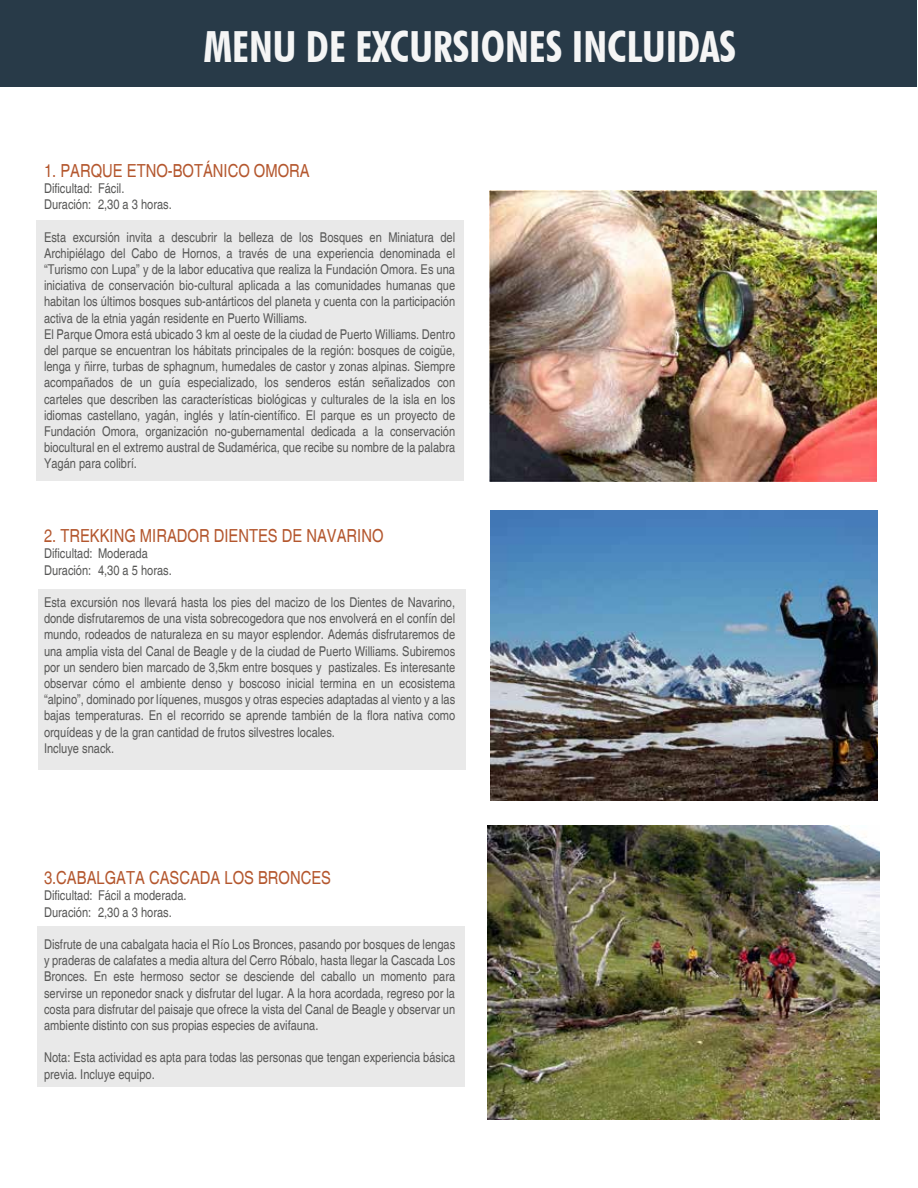
<style>
.page{position:relative;width:918px;height:1188px;background:#fff}
.page>*{position:absolute;margin:0;border:0;box-sizing:border-box;transform-origin:0 0}
.t1{font:700 condensed 42.9px "Futura BT";color:#f5f5f5}
.t2{font:condensed 18px "Helvetica";color:#b4572e}
.t3{font:condensed 13.5px/16.2px "Helvetica";color:#575756}
</style>
<div class="page">
<div style="left:0;top:0;width:916px;height:86px;background:#283a48"></div>
<img style="left:491px;top:510px;width:387px;height:291px">
<img style="left:490px;top:190px;width:387px;height:291px">
<img style="left:487px;top:826px;width:392px;height:294px">
<div style="left:36px;top:220px;width:427px;height:261px;background:#e9e9e9"></div>
<div style="left:38px;top:589px;width:428px;height:180px;background:#e9e9e9"></div>
<div style="left:37px;top:926px;width:428px;height:161px;background:#e9e9e9"></div>
<h1 class="t1" style="left:203px;top:21px;width:534px">MENU DE EXCURSIONES INCLUIDAS</h1>
<h2 class="t2" style="left:44px;top:160px;width:267px">1. PARQUE ETNO-BOTÁNICO OMORA</h2>
<p class="t3" style="left:44px;top:180px;width:129px">Dificultad: Fácil.<br>Duración: 2,30 a 3 horas.</p>
<p class="t3" style="left:44px;top:229px;width:413px">Esta excursión invita a descubrir la belleza de los Bosques en Miniatura del Archipiélago del Cabo de Hornos, a través de una experiencia denominada el “Turismo con Lupa” y de la labor educativa que realiza la Fundación Omora. Es una iniciativa de conservación bio-cultural aplicada a las comunidades humanas que habitan los últimos bosques sub-antárticos del planeta y cuenta con la participación activa de la etnia yagán residente en Puerto Williams.<br>El Parque Omora está ubicado 3 km al oeste de la ciudad de Puerto Williams. Dentro del parque se encuentran los hábitats principales de la región: bosques de coigüe, lenga y ñirre, turbas de sphagnum, humedales de castor y zonas alpinas. Siempre acompañados de un guía especializado, los senderos están señalizados con carteles que describen las características biológicas y culturales de la isla en los idiomas castellano, yagán, inglés y latín-científico. El parque es un proyecto de Fundación Omora, organización no-gubernamental dedicada a la conservación biocultural en el extremo austral de Sudamérica, que recibe su nombre de la palabra Yagán para colibrí.</p>
<h2 class="t2" style="left:44px;top:525px;width:341px">2. TREKKING MIRADOR DIENTES DE NAVARINO</h2>
<p class="t3" style="left:44px;top:546px;width:129px">Dificultad: Moderada<br>Duración: 4,30 a 5 horas.</p>
<p class="t3" style="left:44px;top:594px;width:413px">Esta excursión nos llevará hasta los pies del macizo de los Dientes de Navarino, donde disfrutaremos de una vista sobrecogedora que nos envolverá en el confín del mundo, rodeados de naturaleza en su mayor esplendor. Además disfrutaremos de una amplia vista del Canal de Beagle y de la ciudad de Puerto Williams. Subiremos por un sendero bien marcado de 3,5km entre bosques y pastizales. Es interesante observar cómo el ambiente denso y boscoso inicial termina en un ecosistema “alpino”, dominado por líquenes, musgos y otras especies adaptadas al viento y a las bajas temperaturas. En el recorrido se aprende también de la flora nativa como orquídeas y de la gran cantidad de frutos silvestres locales.<br>Incluye snack.</p>
<h2 class="t2" style="left:44px;top:867px;width:289px">3.CABALGATA CASCADA LOS BRONCES</h2>
<p class="t3" style="left:44px;top:888px;width:144px">Dificultad: Fácil a moderada.<br>Duración: 2,30 a 3 horas.</p>
<p class="t3" style="left:44px;top:936px;width:413px;text-align:justify">Disfrute de una cabalgata hacia el Río Los Bronces, pasando por bosques de lengas y praderas de calafates a media altura del Cerro Róbalo, hasta llegar la Cascada Los Bronces. En este hermoso sector se desciende del caballo un momento para servirse un reponedor snack y disfrutar del lugar. A la hora acordada, regreso por la costa para disfrutar del paisaje que ofrece la vista del Canal de Beagle y observar un ambiente distinto con sus propias especies de avifauna.</p>
<p class="t3" style="left:44px;top:1050px;width:413px">Nota: Esta actividad es apta para todas las personas que tengan experiencia básica previa. Incluye equipo.</p>
</div>
